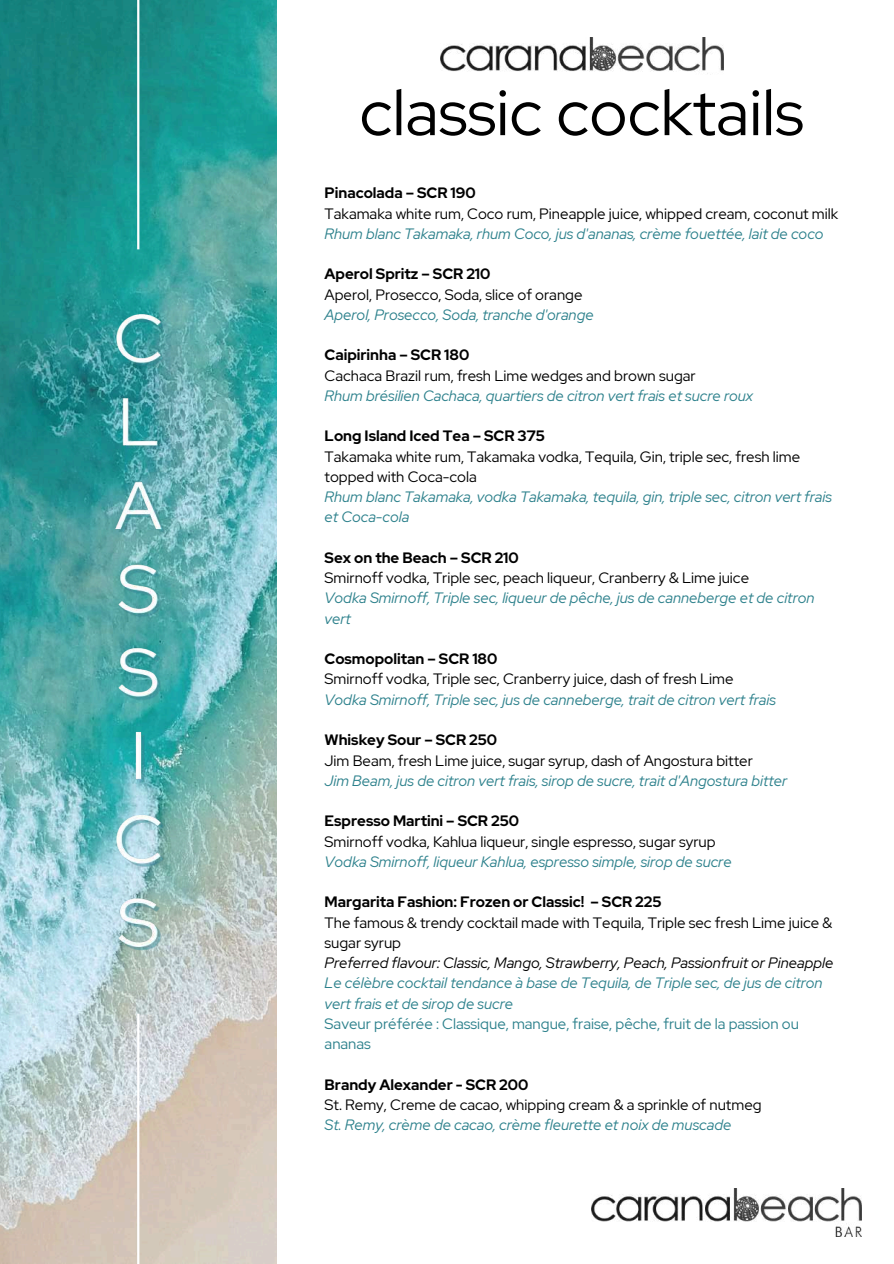
<style>
.page{position:relative;width:894px;height:1264px;background:#fff}
.page>*{position:absolute;margin:0;border:0;box-sizing:border-box;transform-origin:0 0}
.t1{font:64.5px "Red Hat Display";color:#000}
.t2{font:italic 15px/20.2px "Red Hat Display";color:#2d818c}
.t3{font:15px/20.2px "Red Hat Display";color:#000}
.t4{font:700 15px "Red Hat Display";color:#000}
.t5{font:italic 15px "Red Hat Display";color:#000}
.t6{font:15px/20.2px "Red Hat Display";color:#2d818c}
</style>
<div class="page">
<img style="left:0;top:0;width:277px;height:1263px">
<hr style="left:137px;top:0;width:2px;height:249px;background:#fff">
<hr style="left:137px;top:1013px;width:2px;height:250px;background:#fff">
<img style="left:591px;top:1188px;width:270px;height:48px">
<img style="left:113px;top:294px;width:54px;height:673px">
<img style="left:440px;top:38px;width:282px;height:36px">
<h1 class="t1" style="left:359px;top:69px;width:446px">classic cocktails</h1>
<p class="t4" style="left:324px;top:183px;width:152px">Pinacolada – SCR 190</p>
<p class="t3" style="left:324px;top:203px;width:515px">Takamaka white rum, Coco rum, Pineapple juice, whipped cream, coconut milk</p>
<p class="t2" style="left:324px;top:223px;width:500px">Rhum blanc Takamaka, rhum Coco, jus d'ananas, crème fouettée, lait de coco</p>
<p class="t4" style="left:324px;top:264px;width:167px">Aperol Spritz – SCR 210</p>
<p class="t3" style="left:324px;top:284px;width:259px">Aperol, Prosecco, Soda, slice of orange</p>
<p class="t2" style="left:324px;top:304px;width:270px">Aperol, Prosecco, Soda, tranche d'orange</p>
<p class="t4" style="left:324px;top:345px;width:146px">Caipirinha – SCR 180</p>
<p class="t3" style="left:324px;top:365px;width:372px">Cachaca Brazil rum, fresh Lime wedges and brown sugar</p>
<p class="t2" style="left:324px;top:385px;width:430px">Rhum brésilien Cachaca, quartiers de citron vert frais et sucre roux</p>
<p class="t4" style="left:324px;top:426px;width:222px">Long Island Iced Tea – SCR 375</p>
<p class="t3" style="left:324px;top:446px;width:477px">Takamaka white rum, Takamaka vodka, Tequila, Gin, triple sec, fresh lime topped with Coca-cola</p>
<p class="t2" style="left:324px;top:486px;width:508px">Rhum blanc Takamaka, vodka Takamaka, tequila, gin, triple sec, citron vert frais et Coca-cola</p>
<p class="t4" style="left:324px;top:547px;width:196px">Sex on the Beach – SCR 210</p>
<p class="t3" style="left:324px;top:567px;width:426px">Smirnoff vodka, Triple sec, peach liqueur, Cranberry &amp; Lime juice</p>
<p class="t2" style="left:324px;top:588px;width:491px">Vodka Smirnoff, Triple sec, liqueur de pêche, jus de canneberge et de citron vert</p>
<p class="t4" style="left:324px;top:649px;width:174px">Cosmopolitan – SCR 180</p>
<p class="t3" style="left:324px;top:669px;width:410px">Smirnoff vodka, Triple sec, Cranberry juice, dash of fresh Lime</p>
<p class="t2" style="left:324px;top:689px;width:453px">Vodka Smirnoff, Triple sec, jus de canneberge, trait de citron vert frais</p>
<p class="t4" style="left:324px;top:730px;width:174px">Whiskey Sour – SCR 250</p>
<p class="t3" style="left:324px;top:750px;width:429px">Jim Beam, fresh Lime juice, sugar syrup, dash of Angostura bitter</p>
<p class="t2" style="left:324px;top:770px;width:464px">Jim Beam, jus de citron vert frais, sirop de sucre, trait d'Angostura bitter</p>
<p class="t4" style="left:324px;top:811px;width:196px">Espresso Martini – SCR 250</p>
<p class="t3" style="left:324px;top:831px;width:392px">Smirnoff vodka, Kahlua liqueur, single espresso, sugar syrup</p>
<p class="t2" style="left:324px;top:851px;width:408px">Vodka Smirnoff, liqueur Kahlua, espresso simple, sirop de sucre</p>
<p class="t4" style="left:324px;top:892px;width:338px">Margarita Fashion: Frozen or Classic! – SCR 225</p>
<p class="t3" style="left:324px;top:912px;width:509px">The famous &amp; trendy cocktail made with Tequila, Triple sec fresh Lime juice &amp; sugar syrup</p>
<p class="t5" style="left:324px;top:952px;width:510px">Preferred flavour: Classic, Mango, Strawberry, Peach, Passionfruit or Pineapple</p>
<p class="t2" style="left:324px;top:972px;width:499px">Le célèbre cocktail tendance à base de Tequila, de Triple sec, de jus de citron vert frais et de sirop de sucre</p>
<p class="t6" style="left:324px;top:1013px;width:476px">Saveur préférée : Classique, mangue, fraise, pêche, fruit de la passion ou ananas</p>
<p class="t4" style="left:324px;top:1074px;width:205px">Brandy Alexander - SCR 200</p>
<p class="t3" style="left:324px;top:1094px;width:438px">St. Remy, Creme de cacao, whipping cream &amp; a sprinkle of nutmeg</p>
<p class="t2" style="left:324px;top:1114px;width:408px">St. Remy, crème de cacao, crème fleurette et noix de muscade</p>
</div>
